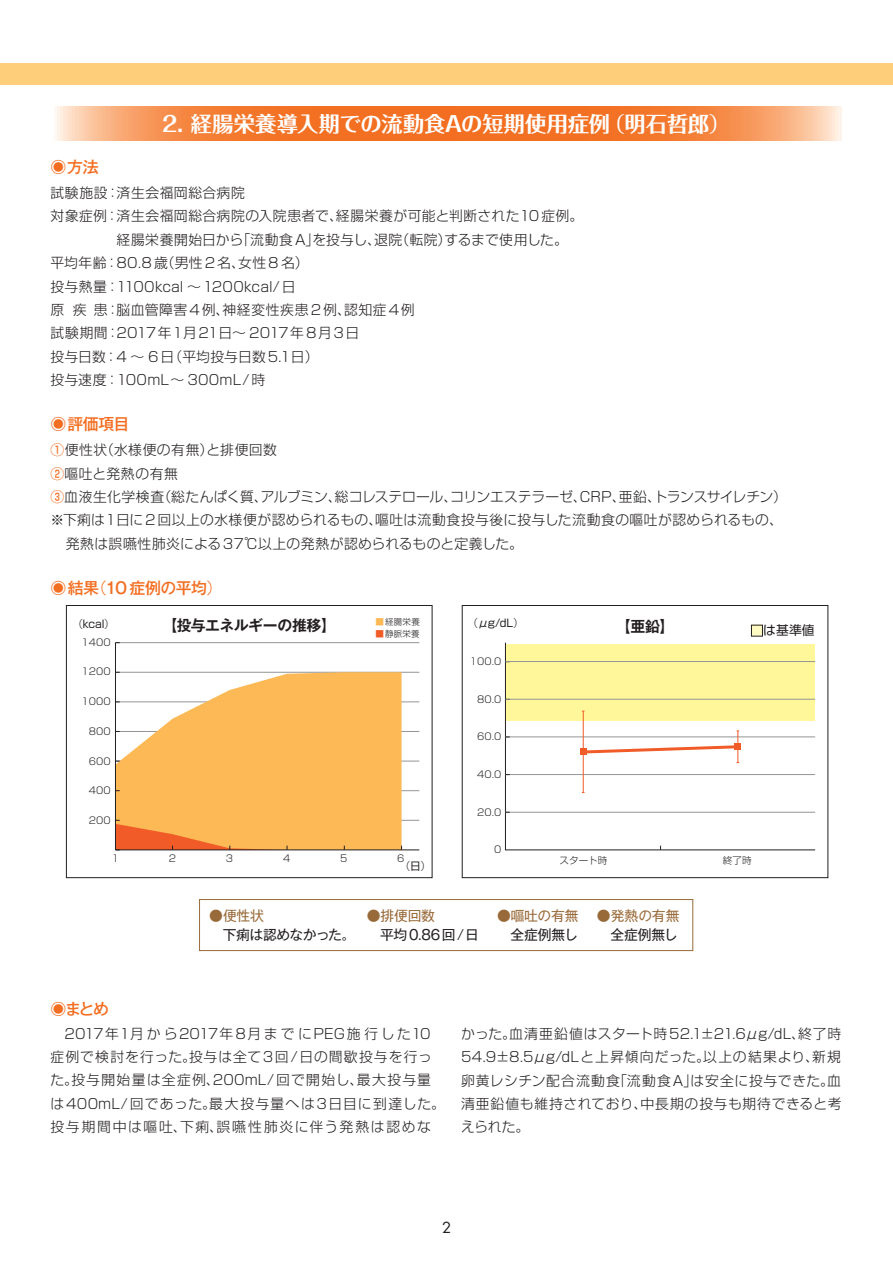
<style>
.page{position:relative;width:893px;height:1263px;background:#fff}
.page>*{position:absolute;margin:0;border:0;box-sizing:border-box;transform-origin:0 0}
.t1{font:700 21.3px "Folk Pro";color:#fff}
.t2{font:500 15.9px "Gothic MB101 Pr 6 N";letter-spacing:-.04em;color:#f36e21}
.t3{font:700 14.85px "Gothic MB101 Pr 6 N De";letter-spacing:-.025em;color:#231f20}
.t4{font:500 14.85px "Gothic MB101 Pr 6 N";color:#231f20}
.t5{font:14.85px "Futura Std";color:#231f20}
.t6{font:300 13.8px/23.4px "Shin Go Pr 6 N";letter-spacing:.035em;color:#231f20;text-align:justify}
.t7{font:300 13.8px/23.4px "Shin Go Pr 6 N";letter-spacing:.09em;color:#231f20}
.t8{font:300 13.8px "Shin Go Pr 6 N";letter-spacing:-.01em;color:#231f20}
.t9{font:300 13.8px "Shin Go Pr 6 N";letter-spacing:.005em;color:#231f20}
.t10{font:13.8px "Gothic MB101 Pr 6 N";letter-spacing:-.02em;color:#231f20}
.t11{font:13.8px "Gothic MB101 Pr 6 N";letter-spacing:-.015em;color:#986a39}
.t12{font:300 13.8px "Shin Go Pr 6 N";letter-spacing:.015em;color:#231f20}
.t13{font:12.75px "Shin Go Pr 6 N";color:#231f20}
.t14{font:10.65px "Shin Go Pr 6 N";letter-spacing:-.02em;color:#231f20}
.t15{font:300 10.65px "Shin Go Pr 6 N";color:#231f20}
.t16{font:300 9.6px "Shin Go Pr 6 N";color:#231f20}
.t17{font:300 8.55px "Shin Go Pr 6 N";letter-spacing:.03em;color:#231f20}
.s1{font-weight:400}
.s2{font-weight:500;color:#f36e21}
.s3{font-weight:300}
.s4{font-family:"Gothic MB101 Pr 6 N De";font-weight:700}
.s5{font-family:"Gothic MB101 Pr 6 N";font-weight:500}
.s6{color:#fcb955}
.s7{color:#f15b27}
.s8{color:#fffac1}
</style>
<div class="page">
<div style="left:0;top:64px;width:893px;height:21px;background:#fece7a"></div>
<svg style="left:57px;top:106px;width:784px;height:34px;background:#f58744"></svg>
<div style="left:462px;top:605px;width:366px;height:273px;border:1px solid #231f20"></div>
<div style="left:199px;top:899px;width:494px;height:52px;border:1px solid #986a39"></div>
<div style="left:66px;top:605px;width:366px;height:273px;border:1px solid #231f20"></div>
<hr style="left:115px;top:820px;width:304px;height:1px;background:#939598">
<hr style="left:115px;top:790px;width:304px;height:1px;background:#939598">
<hr style="left:115px;top:761px;width:304px;height:1px;background:#939598">
<hr style="left:115px;top:731px;width:304px;height:1px;background:#939598">
<hr style="left:115px;top:702px;width:304px;height:1px;background:#939598">
<hr style="left:115px;top:672px;width:304px;height:1px;background:#939598">
<hr style="left:115px;top:642px;width:304px;height:1px;background:#939598">
<svg style="left:116px;top:672px;width:286px;height:148px;background:#fbc26e"></svg>
<hr style="left:115px;top:849px;width:304px;height:1px;background:#231f20">
<hr style="left:115px;top:643px;width:1px;height:207px;background:#231f20">
<svg style="left:116px;top:820px;width:286px;height:30px;background:#f4a34b"></svg>
<svg style="left:505px;top:642px;width:311px;height:209px"></svg>
<hr style="left:505px;top:812px;width:310px;height:1px;background:#939598">
<hr style="left:505px;top:774px;width:310px;height:1px;background:#939598">
<hr style="left:505px;top:737px;width:310px;height:1px;background:#939598">
<hr style="left:583px;top:711px;width:1px;height:82px;background:#f15b27">
<hr style="left:737px;top:731px;width:1px;height:32px;background:#f15b27">
<svg style="left:580px;top:744px;width:161px;height:11px"></svg>
<hr style="left:505px;top:699px;width:310px;height:1px;background:#939598">
<hr style="left:505px;top:661px;width:310px;height:1px;background:#939598">
<div style="left:751px;top:625px;width:12px;height:11px;border:1px solid #231f20"></div>
<h1 class="t1" style="left:163px;top:106px;width:569px">2．経腸栄養導入期での流動食Aの短期使用症例<span class="s1">（</span>明石哲郎<span class="s1">）</span></h1>
<p class="t2" style="left:51px;top:153px;width:50px">◉方法</p>
<p class="t6" style="left:51px;top:180px;width:196px">試験施設： 済生会福岡総合病院</p>
<p class="t6" style="left:51px;top:203px;width:534px">対象症例： 済生会福岡総合病院の入院患者で、経腸栄養が可能と判断された10症例。</p>
<p class="t6" style="left:117px;top:227px;width:453px">経腸栄養開始日から「流動食A」を投与し、退院（転院）するまで使用した。</p>
<p class="t6" style="left:51px;top:250px;width:260px">平均年齢： 80.8歳（男性2名、女性8名）</p>
<p class="t9" style="left:51px;top:275px;width:246px">投与熱量：1100kcal ～1200kcal/日</p>
<p class="t6" style="left:51px;top:297px;width:366px">原 疾 患： 脳血管障害 4例、神経変性疾患2例、認知症4例</p>
<p class="t6" style="left:51px;top:320px;width:310px">試験期間： 2017年1月21日～ 2017年8月3日</p>
<p class="t9" style="left:51px;top:345px;width:269px">投与日数： 4 ～ 6日（平均投与日数5.1日）</p>
<p class="t12" style="left:51px;top:368px;width:216px">投与速度： 100mL～ 300mL/時</p>
<p class="t2" style="left:51px;top:410px;width:80px">◉評価項目</p>
<p class="t6" style="left:51px;top:437px;width:228px"><span class="s2">①</span>便性状（水様便の有無）と排便回数</p>
<p class="t6" style="left:51px;top:460px;width:129px"><span class="s2">②</span>嘔吐と発熱の有無</p>
<p class="t8" style="left:51px;top:485px;width:738px"><span class="s2">③</span>血液生化学検査（総たんぱく質、アルブミン、総コレステロール、コリンエステラーゼ、CRP、亜鉛、トランスサイレチン）</p>
<p class="t6" style="left:51px;top:507px;width:734px">※下痢は1日に2回以上の水様便が認められるもの、嘔吐は流動食投与後に投与した流動食の嘔吐が認められるもの、</p>
<p class="t6" style="left:66px;top:531px;width:459px">発熱は誤嚥性肺炎による37℃以上の発熱が認められるものと定義した。</p>
<p class="t2" style="left:51px;top:574px;width:173px">◉結果<span class="s3">（</span>10 症例の平均<span class="s3">）</span></p>
<p class="t14" style="left:467px;top:614px;width:58px"><span class="s3">（</span>μg/dL<span class="s3">）</span></p>
<p class="t4" style="left:616px;top:613px;width:60px">【<span class="s4">亜鉛</span>】</p>
<p class="t16" style="left:82px;top:634px;width:31px">1400</p>
<p class="t16" style="left:82px;top:664px;width:31px">1200</p>
<p class="t16" style="left:82px;top:693px;width:31px">1000</p>
<p class="t16" style="left:89px;top:723px;width:23px">800</p>
<p class="t16" style="left:89px;top:753px;width:23px">600</p>
<p class="t16" style="left:89px;top:783px;width:23px">400</p>
<p class="t16" style="left:89px;top:812px;width:23px">200</p>
<p class="t14" style="left:73px;top:615px;width:44px"><span class="s3">（</span>kcal<span class="s3">）</span></p>
<p class="t3" style="left:162px;top:613px;width:175px"><span class="s5">【</span>投与エネルギーの推移<span class="s5">】</span></p>
<p class="t17" style="left:375px;top:615px;width:46px"><span class="s6">■</span>経腸栄養</p>
<p class="t17" style="left:375px;top:626px;width:46px"><span class="s7">■</span>静脈栄養</p>
<p class="t13" style="left:751px;top:620px;width:66px"><span class="s8">■</span>は基準値</p>
<p class="t16" style="left:470px;top:653px;width:33px">100.0</p>
<p class="t16" style="left:477px;top:691px;width:26px">80.0</p>
<p class="t16" style="left:477px;top:729px;width:26px">60.0</p>
<p class="t16" style="left:477px;top:766px;width:26px">40.0</p>
<p class="t16" style="left:477px;top:804px;width:26px">20.0</p>
<p class="t16" style="left:494px;top:842px;width:9px">0</p>
<p class="t16" style="left:112px;top:851px;width:9px">1</p>
<p class="t16" style="left:169px;top:851px;width:9px">2</p>
<p class="t16" style="left:226px;top:851px;width:9px">3</p>
<p class="t16" style="left:283px;top:851px;width:9px">4</p>
<p class="t16" style="left:340px;top:851px;width:9px">5</p>
<p class="t16" style="left:397px;top:851px;width:9px">6</p>
<p class="t16" style="left:559px;top:853px;width:49px">スタート時</p>
<p class="t16" style="left:723px;top:853px;width:30px">終了時</p>
<p class="t15" style="left:400px;top:857px;width:33px">（<span class="s1">日</span>）</p>
<p class="t11" style="left:209px;top:904px;width:56px">●便性状</p>
<p class="t10" style="left:209px;top:923px;width:148px">　下痢は認めなかった。</p>
<p class="t11" style="left:367px;top:904px;width:70px">●排便回数</p>
<p class="t10" style="left:367px;top:923px;width:114px">　平均0.86回/日</p>
<p class="t11" style="left:497px;top:904px;width:83px">●嘔吐の有無</p>
<p class="t10" style="left:497px;top:923px;width:82px">　全症例無し</p>
<p class="t11" style="left:597px;top:904px;width:84px">●発熱の有無</p>
<p class="t10" style="left:597px;top:923px;width:82px">　全症例無し</p>
<p class="t2" style="left:51px;top:996px;width:60px">◉まとめ</p>
<p class="t7" style="left:51px;top:1020px;width:396px;text-indent:14px">2017年1月から2017年8月までにPEG施行した10症例で検討を行った。投与は全て3回/日の間歇投与を行った。投与開始量は全症例、200mL/回で開始し、最大投与量は400mL/回であった。最大投与量へは3日目に到達した。投与期間中は嘔吐、下痢、誤嚥性肺炎に伴う発熱は認めな</p>
<p class="t6" style="left:461px;top:1021px;width:382px">かった。血清亜鉛値はスタート時52.1±21.6μg/dL、終了時54.9±8.5μg/dLと上昇傾向だった。以上の結果より、新規卵黄レシチン配合流動食「流動食A」は安全に投与できた。血清亜鉛値も維持されており、中長期の投与も期待できると考えられた。</p>
<p class="t5" style="left:442px;top:1218px;width:11px">2</p>
</div>
